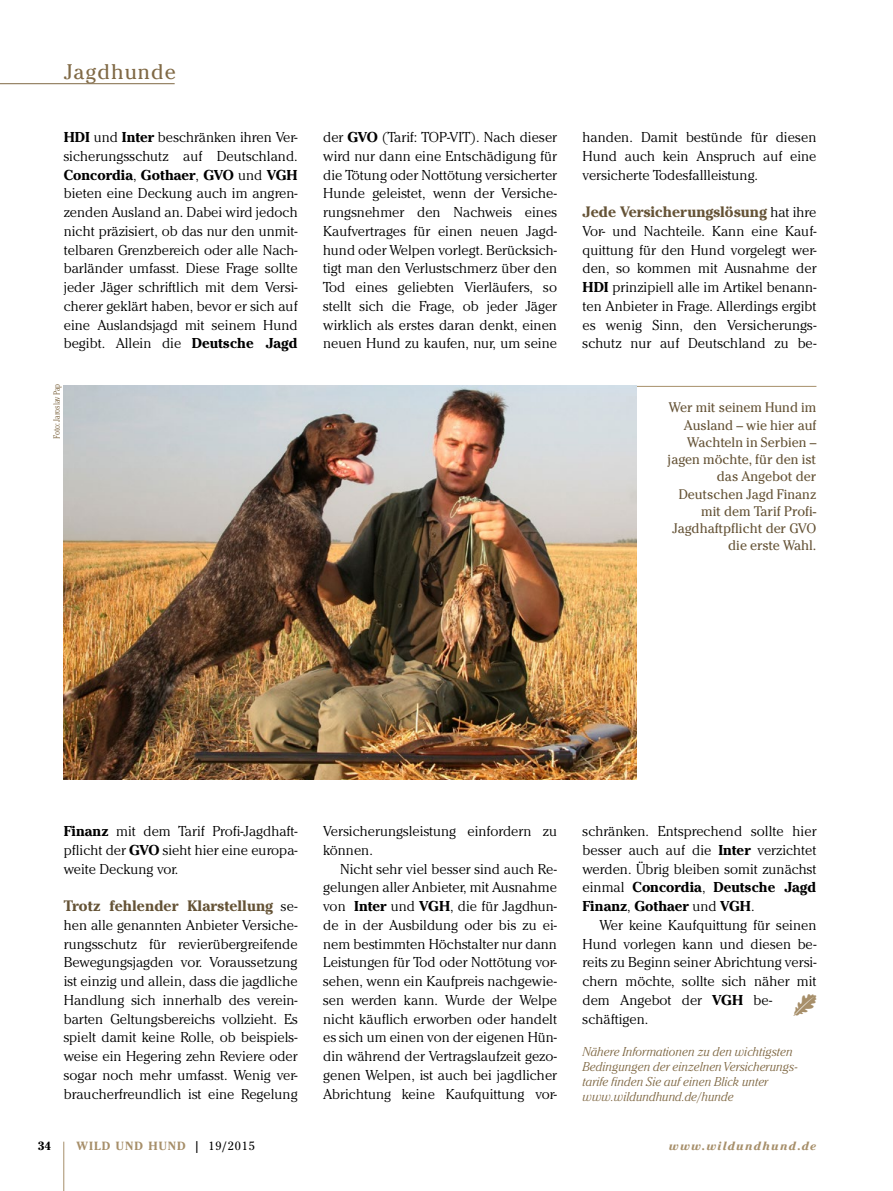
<style>
.page{position:relative;width:893px;height:1191px;background:#fff}
.page>*{position:absolute;margin:0;border:0;box-sizing:border-box;transform-origin:0 0}
.t1{font:32.4px "Wu H Sonderzeichen";color:#a78f6a}
.t2{font:21px "Cheltenham ITC Pro";letter-spacing:.05em;color:#806945}
.t3{font:700 15px "Cheltenham ITC Pro";color:#655336}
.t4{font:300 14.25px/18.8px "Cheltenham ITC Pro";color:#000;text-align:justify}
.t5{font:13.8px/17.2px "Cheltenham ITC Pro";color:#655336;text-align:right}
.t6{font:italic 300 12.75px/15px "Cheltenham ITC Pro";color:#806945;scale:.96 1}
.t7{font:700 11.85px "Cheltenham ITC Pro";letter-spacing:.085em;color:#a78f6a}
.t8{font:italic 700 11.85px "Cheltenham ITC Pro";letter-spacing:.1em;color:#a78f6a}
.t9{font:700 11.85px "Cheltenham ITC Pro";color:#000}
.t10{font:300 condensed 9px "Cheltenham ITC Pro";letter-spacing:-.01em;color:#806945}
.s1{font-weight:700}
.s2{font-weight:300;font-size:14.25px;color:#000}
.s3{color:#000}
.s4{font-weight:400;color:#000}
</style>
<div class="page">
<hr style="left:64px;top:386px;width:752px;height:1px;background:#a78f6a">
<img style="left:64px;top:386px;width:573px;height:394px">
<hr style="left:0;top:83px;width:175px;height:1px;background:#806945">
<hr style="left:64px;top:1141px;width:1px;height:50px;background:#a78f6a">
<h2 class="t2" style="left:64px;top:58px;width:113px">Jagdhunde</h2>
<p class="t4" style="left:64px;top:128px;width:235px"><span class="s1">HDI</span> und <span class="s1">Inter</span> beschränken ihren Ver&shy;sicherungsschutz auf Deutschland.<br><span class="s1">Concordia</span>, <span class="s1">Gothaer</span>, <span class="s1">GVO</span> und <span class="s1">VGH </span>bieten eine Deckung auch im angren&shy;zenden Ausland an. Dabei wird jedoch nicht präzisiert, ob das nur den unmit&shy;telbaren Grenzbereich oder alle Nach&shy;barländer umfasst. Diese Frage sollte jeder Jäger schriftlich mit dem Versi&shy;cherer geklärt haben, bevor er sich auf eine Auslandsjagd mit seinem Hund begibt. Allein die <span class="s1">Deutsche Jagd</span></p>
<p class="t10" style="left:51px;top:439px;width:57px;rotate:-90deg">Foto: Jaroslav Pap</p>
<p class="t4" style="left:323px;top:128px;width:235px">der <span class="s1">GVO</span> (Tarif: TOP-VIT). Nach dieser wird nur dann eine Entschädigung für die Tötung oder Nottötung versicherter Hunde geleistet, wenn der Versiche&shy;rungsnehmer den Nachweis eines Kaufvertrages für einen neuen Jagd&shy;hund oder Welpen vorlegt. Berücksich&shy;tigt man den Verlustschmerz über den Tod eines geliebten Vierläufers, so stellt sich die Frage, ob jeder Jäger wirklich als erstes daran denkt, einen neuen Hund zu kaufen, nur, um seine</p>
<p class="t4" style="left:583px;top:128px;width:235px">handen. Damit bestünde für diesen Hund auch kein Anspruch auf eine versicherte Todesfallleistung.</p>
<p class="t3" style="left:583px;top:202px;width:235px">Jede Versicherungslösung <span class="s2">hat ihre</span></p>
<p class="t4" style="left:583px;top:222px;width:235px">Vor- und Nachteile. Kann eine Kauf&shy;quittung für den Hund vorgelegt wer&shy;den, so kommen mit Ausnahme der <span class="s1">HDI</span> prinzipiell alle im Artikel benann&shy;ten Anbieter in Frage. Allerdings ergibt es wenig Sinn, den Versicherungs&shy;schutz nur auf Deutschland zu be-</p>
<p class="t5" style="left:668px;top:399px;width:150px">Wer mit seinem Hund im<br>Ausland – wie hier auf<br>Wachteln in Serbien – jagen möchte, für den ist das Angebot der<br>Deutschen Jagd Finanz mit dem Tarif Profi-<br>Jagdhaftpflicht der GVO die erste Wahl.</p>
<p class="t4" style="left:64px;top:822px;width:235px"><span class="s1">Finanz</span> mit dem Tarif Profi-Jagdhaft&shy;pflicht der <span class="s1">GVO</span> sieht hier eine europa&shy;weite Deckung vor.</p>
<p class="t3" style="left:64px;top:896px;width:235px">Trotz fehlender Klarstellung <span class="s2">se-</span></p>
<p class="t4" style="left:64px;top:915px;width:235px">hen alle genannten Anbieter Versiche&shy;rungsschutz für revierübergreifende Bewegungsjagden vor. Voraussetzung ist einzig und allein, dass die jagdliche Handlung sich innerhalb des verein&shy;barten Geltungsbereichs vollzieht. Es spielt damit keine Rolle, ob beispiels&shy;weise ein Hegering zehn Reviere oder sogar noch mehr umfasst. Wenig ver&shy;braucherfreundlich ist eine Regelung</p>
<p class="t4" style="left:323px;top:822px;width:235px">Versicherungsleistung einfordern zu können.</p>
<p class="t4" style="left:323px;top:859px;width:235px;text-indent:17px">Nicht sehr viel besser sind auch Re&shy;gelungen aller Anbieter, mit Ausnahme von <span class="s1">Inter</span> und <span class="s1">VGH</span>, die für Jagdhun&shy;de in der Ausbildung oder bis zu ei&shy;nem bestimmten Höchstalter nur dann Leistungen für Tod oder Nottötung vor&shy;sehen, wenn ein Kaufpreis nachgewie&shy;sen werden kann. Wurde der Welpe nicht käuflich erworben oder handelt es sich um einen von der eigenen Hün&shy;din während der Vertragslaufzeit gezo&shy;genen Welpen, ist auch bei jagdlicher Abrichtung keine Kaufquittung vor-</p>
<p class="t4" style="left:583px;top:822px;width:235px">schränken. Entsprechend sollte hier besser auch auf die <span class="s1">Inter</span> verzichtet werden. Übrig bleiben somit zunächst einmal <span class="s1">Concordia</span>, <span class="s1">Deutsche Jagd Finanz</span>, <span class="s1">Gothaer</span> und <span class="s1">VGH</span>.</p>
<p class="t4" style="left:583px;top:915px;width:235px;text-align:left;text-indent:17px">Wer keine Kaufquittung für seinen<br>Hund vorlegen kann und diesen be&shy;reits zu Beginn seiner Abrichtung versi&shy;chern möchte, sollte sich näher mit dem Angebot der <span class="s1">VGH</span> be&shy;schäftigen.</p>
<p class="t6" style="left:583px;top:1043px;width:225px">Nähere Informationen zu den wichtigsten Bedingungen der einzelnen Versicherungs&shy;tarife finden Sie auf einen Blick unter www.wildundhund.de/hunde</p>
<h1 class="t1" style="left:793px;top:987px;width:24px">e</h1>
<p class="t7" style="left:77px;top:1138px;width:180px">WILD UND HUND <span class="s3">|</span> <span class="s4">19/2015</span></p>
<p class="t9" style="left:38px;top:1138px;width:15px">34</p>
<p class="t8" style="left:669px;top:1138px;width:149px">www.wildundhund.de</p>
</div>
